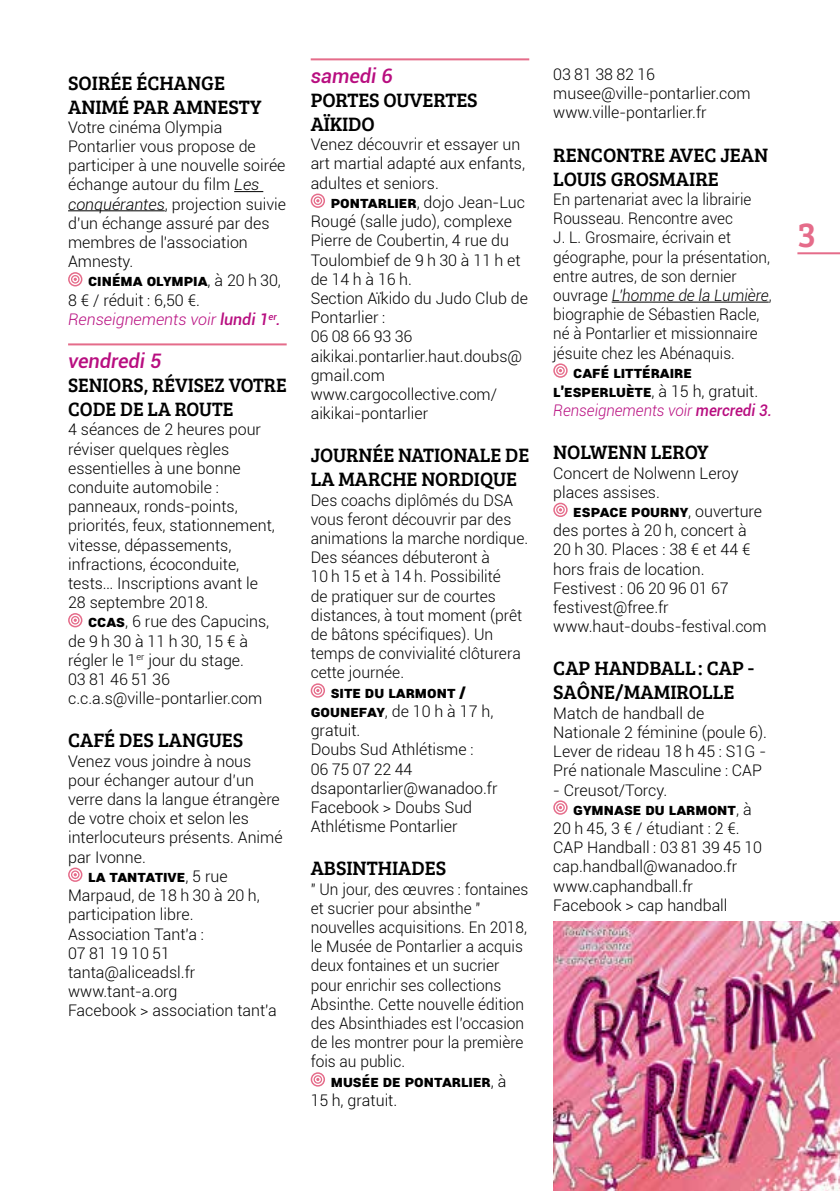
<style>
.page{position:relative;width:840px;height:1191px;background:#fff}
.page>*{position:absolute;margin:0;border:0;box-sizing:border-box;transform-origin:0 0}
.t1{font:36px "Bree Serif";color:#e56c8a}
.t2{font:20px/24px "Bree Serif";color:#000}
.t3{font:italic 500 20px "Roboto";color:#b80e80}
.t4{font:300 16px/19.2px "Roboto";color:#000}
.t5{font:300 16px/19.2px "Roboto";color:#000;scale:.96 1}
.t6{font:900 16px/19.2px "Roboto";color:#000}
.s1{font-style:italic}
.s2{font-weight:900}
.s3{font-style:italic;color:#b80e80}
.s4{font-weight:500;font-style:italic;color:#b80e80}
.s5{font-weight:300}
.s6{font-weight:300;font-style:italic;color:#b80e80}
</style>
<div class="page">
<hr style="left:797px;top:252px;width:42px;height:2px;background:#e56c8a">
<svg style="left:234px;top:191px;width:29px;height:1px"></svg>
<hr style="left:68px;top:210px;width:97px;height:1px;background:#000">
<hr style="left:68px;top:343px;width:218px;height:2px;background:#e56c8a">
<svg style="left:68px;top:272px;width:14px;height:14px"></svg>
<div style="left:70px;top:274px;width:11px;height:11px;border:1px solid #fff;border-radius:50%"></div>
<svg style="left:72px;top:276px;width:6px;height:6px"></svg>
<svg style="left:68px;top:613px;width:14px;height:14px"></svg>
<div style="left:70px;top:614px;width:11px;height:12px;border:1px solid #fff;border-radius:50%"></div>
<svg style="left:72px;top:617px;width:6px;height:6px"></svg>
<svg style="left:68px;top:867px;width:14px;height:15px"></svg>
<div style="left:70px;top:869px;width:11px;height:11px;border:1px solid #fff;border-radius:50%"></div>
<svg style="left:72px;top:871px;width:6px;height:6px"></svg>
<hr style="left:310px;top:58px;width:219px;height:2px;background:#e56c8a">
<svg style="left:310px;top:194px;width:15px;height:14px"></svg>
<div style="left:312px;top:195px;width:11px;height:11px;border:1px solid #fff;border-radius:50%"></div>
<svg style="left:315px;top:198px;width:5px;height:6px"></svg>
<svg style="left:310px;top:683px;width:15px;height:14px"></svg>
<div style="left:312px;top:685px;width:11px;height:11px;border:1px solid #fff;border-radius:50%"></div>
<svg style="left:315px;top:687px;width:5px;height:6px"></svg>
<svg style="left:310px;top:1072px;width:15px;height:14px"></svg>
<svg style="left:314px;top:1075px;width:7px;height:8px"></svg>
<div style="left:312px;top:1073px;width:11px;height:12px;border:1px solid #fff;border-radius:50%"></div>
<svg style="left:315px;top:1076px;width:5px;height:6px"></svg>
<hr style="left:611px;top:302px;width:157px;height:1px;background:#000">
<svg style="left:553px;top:363px;width:14px;height:15px"></svg>
<div style="left:554px;top:365px;width:11px;height:11px;border:1px solid #fff;border-radius:50%"></div>
<svg style="left:557px;top:367px;width:6px;height:6px"></svg>
<svg style="left:553px;top:503px;width:14px;height:14px"></svg>
<div style="left:554px;top:504px;width:11px;height:11px;border:1px solid #fff;border-radius:50%"></div>
<svg style="left:557px;top:507px;width:6px;height:6px"></svg>
<svg style="left:553px;top:800px;width:14px;height:14px"></svg>
<div style="left:554px;top:802px;width:11px;height:11px;border:1px solid #fff;border-radius:50%"></div>
<svg style="left:557px;top:804px;width:6px;height:6px"></svg>
<img style="left:553px;top:922px;width:286px;height:269px">
<p class="t2" style="left:68px;top:70px;width:195px">SOIRÉE ÉCHANGE<br>ANIMÉ PAR AMNESTY</p>
<p class="t4" style="left:68px;top:117px;width:219px">Votre cinéma Olympia<br>Pontarlier vous propose de participer à une nouvelle soirée échange autour du film <span class="s1">Les conquérantes</span>, projection suivie d'un échange assuré par des membres de l'association<br>Amnesty.</p>
<p class="t4" style="left:68px;top:271px;width:214px;text-indent:20px"><span class="s2">Cinéma olympia</span>, à 20 h 30,<br>8 € / réduit : 6,50 €.<br><span class="s3">Renseignements voir</span> <span class="s4">lundi 1</span><sup>er</sup><span class="s4">.</span></p>
<p class="t3" style="left:68px;top:347px;width:95px">vendredi 5</p>
<p class="t2" style="left:68px;top:372px;width:220px">SENIORS, RÉVISEZ VOTRE<br>CODE DE LA ROUTE</p>
<p class="t4" style="left:68px;top:419px;width:208px">4 séances de 2 heures pour réviser quelques règles essentielles à une bonne conduite automobile : panneaux, ronds-points, priorités, feux, stationnement, vitesse, dépassements, infractions, écoconduite, tests… Inscriptions avant le<br>28 septembre 2018.</p>
<p class="t4" style="left:68px;top:611px;width:203px;text-indent:20px"><span class="s2">CCAS</span>, 6 rue des Capucins, de 9 h 30 à 11 h 30, 15 € à régler le 1<sup>er</sup> jour du stage.<br>03 81 46 51 36 c.c.a.s@ville-pontarlier.com</p>
<p class="t2" style="left:68px;top:727px;width:177px">CAFÉ DES LANGUES</p>
<p class="t4" style="left:68px;top:751px;width:185px">Venez vous joindre à nous</p>
<p class="t4" style="left:68px;top:770px;width:187px">pour échanger autour d’un</p>
<p class="t4" style="left:68px;top:789px;width:213px">verre dans la langue étrangère</p>
<p class="t4" style="left:68px;top:808px;width:182px">de votre choix et selon les</p>
<p class="t4" style="left:68px;top:827px;width:216px">interlocuteurs présents. Animé</p>
<p class="t4" style="left:68px;top:847px;width:79px">par Ivonne.</p>
<p class="t6" style="left:88px;top:866px;width:141px">La tAntative<span class="s5">, 5 rue</span></p>
<p class="t4" style="left:68px;top:885px;width:193px">Marpaud, de 18 h 30 à 20 h,</p>
<p class="t4" style="left:68px;top:904px;width:127px">participation libre.</p>
<p class="t4" style="left:68px;top:923px;width:137px">Association Tant'a :</p>
<p class="t4" style="left:68px;top:943px;width:103px">07 81 19 10 51</p>
<p class="t4" style="left:68px;top:962px;width:129px">tanta@aliceadsl.fr</p>
<p class="t4" style="left:68px;top:981px;width:111px">www.tant-a.org</p>
<p class="t4" style="left:68px;top:1000px;width:210px">Facebook &gt; association tant'a</p>
<p class="t3" style="left:310px;top:62px;width:83px">samedi 6</p>
<p class="t2" style="left:310px;top:87px;width:168px">PORTES OUVERTES<br>AÏKIDO</p>
<p class="t4" style="left:310px;top:134px;width:216px">Venez découvrir et essayer un art martial adapté aux enfants, adultes et seniors.</p>
<p class="t4" style="left:310px;top:192px;width:219px;text-indent:20px"><span class="s2">Pontarlier</span>, dojo Jean-Luc<br>Rougé (salle judo), complexe<br>Pierre de Coubertin, 4 rue du<br>Toulombief de 9 h 30 à 11 h et de 14 h à 16 h.<br>Section Aïkido du Judo Club de<br>Pontarlier :<br>06 08 66 93 36 aikikai.pontarlier.haut.doubs@ gmail.com www.cargocollective.com/ aikikai-pontarlier</p>
<p class="t2" style="left:310px;top:442px;width:220px">JOURNÉE NATIONALE DE<br>LA MARCHE NORDIQUE</p>
<p class="t4" style="left:310px;top:490px;width:219px">Des coachs diplômés du DSA vous feront découvrir par des animations la marche nordique.<br>Des séances débuteront à<br>10 h 15 et à 14 h. Possibilité<br>de pratiquer sur de courtes distances, à tout moment (prêt de bâtons spécifiques). Un temps de convivialité clôturera cette journée.</p>
<p class="t4" style="left:310px;top:682px;width:188px;text-indent:20px"><span class="s2">Site du Larmont /<br>Gounefay</span>, de 10 h à 17 h, gratuit.<br>Doubs Sud Athlétisme :<br>06 75 07 22 44 dsapontarlier@wanadoo.fr<br>Facebook &gt; Doubs Sud<br>Athlétisme Pontarlier</p>
<p class="t2" style="left:310px;top:855px;width:137px">ABSINTHIADES</p>
<p class="t4" style="left:310px;top:878px;width:219px">" Un jour, des œuvres : fontaines et sucrier pour absinthe " nouvelles acquisitions. En 2018, le Musée de Pontarlier a acquis deux fontaines et un sucrier pour enrichir ses collections<br>Absinthe. Cette nouvelle édition des Absinthiades est l’occasion de les montrer pour la première fois au public.</p>
<p class="t6" style="left:310px;top:1070px;width:197px;text-indent:20px">Musée de Pontarlier<span class="s5">, à<br>15 h, gratuit.</span></p>
<p class="t4" style="left:553px;top:64px;width:199px">03 81 38 82 16 musee@ville-pontarlier.com www.ville-pontarlier.fr</p>
<p class="t2" style="left:553px;top:142px;width:216px">RENCONTRE AVEC JEAN<br>LOUIS GROSMAIRE</p>
<p class="t5" style="left:553px;top:189px;width:229px">En partenariat avec la librairie<br>Rousseau. Rencontre avec<br>J. L. Grosmaire, écrivain et géographe, pour la présentation, entre autres, de son dernier ouvrage <span class="s1">L'homme de la Lumière</span>, biographie de Sébastien Racle, né à Pontarlier et missionnaire jésuite chez les Abénaquis.</p>
<p class="t6" style="left:553px;top:362px;width:220px;text-indent:20px">Café littéraire l'esperluète<span class="s5">, à 15 h, gratuit.<br></span><span class="s6">Renseignements voir</span> <span class="s4">mercredi 3.</span></p>
<p class="t2" style="left:553px;top:439px;width:157px">NOLWENN LEROY</p>
<p class="t4" style="left:553px;top:463px;width:187px">Concert de Nolwenn Leroy places assises.</p>
<p class="t4" style="left:553px;top:501px;width:215px;text-indent:20px"><span class="s2">Espace Pourny</span>, ouverture des portes à 20 h, concert à<br>20 h 30. Places : 38 € et 44 € hors frais de location.<br>Festivest : 06 20 96 01 67 festivest@free.fr www.haut-doubs-festival.com</p>
<p class="t2" style="left:553px;top:655px;width:202px">CAP HANDBALL: CAP -<br>SAÔNE/MAMIROLLE</p>
<p class="t4" style="left:553px;top:703px;width:215px">Match de handball de<br>Nationale 2 féminine (poule 6).<br>Lever de rideau 18 h 45 : S1G -<br>Pré nationale Masculine : CAP</p>
<p class="t4" style="left:553px;top:779px;width:115px">- Creusot/Torcy.</p>
<p class="t6" style="left:573px;top:798px;width:180px">Gymnase du Larmont<span class="s5">, à</span></p>
<p class="t4" style="left:553px;top:818px;width:188px">20 h 45, 3 € / étudiant : 2 €.</p>
<p class="t4" style="left:553px;top:837px;width:210px">CAP Handball : 03 81 39 45 10</p>
<p class="t4" style="left:553px;top:856px;width:185px">cap.handball@wanadoo.fr</p>
<p class="t4" style="left:553px;top:875px;width:141px">www.caphandball.fr</p>
<p class="t4" style="left:553px;top:895px;width:176px">Facebook &gt; cap handball</p>
<h1 class="t1" style="left:797px;top:208px;width:20px">3</h1>
</div>
